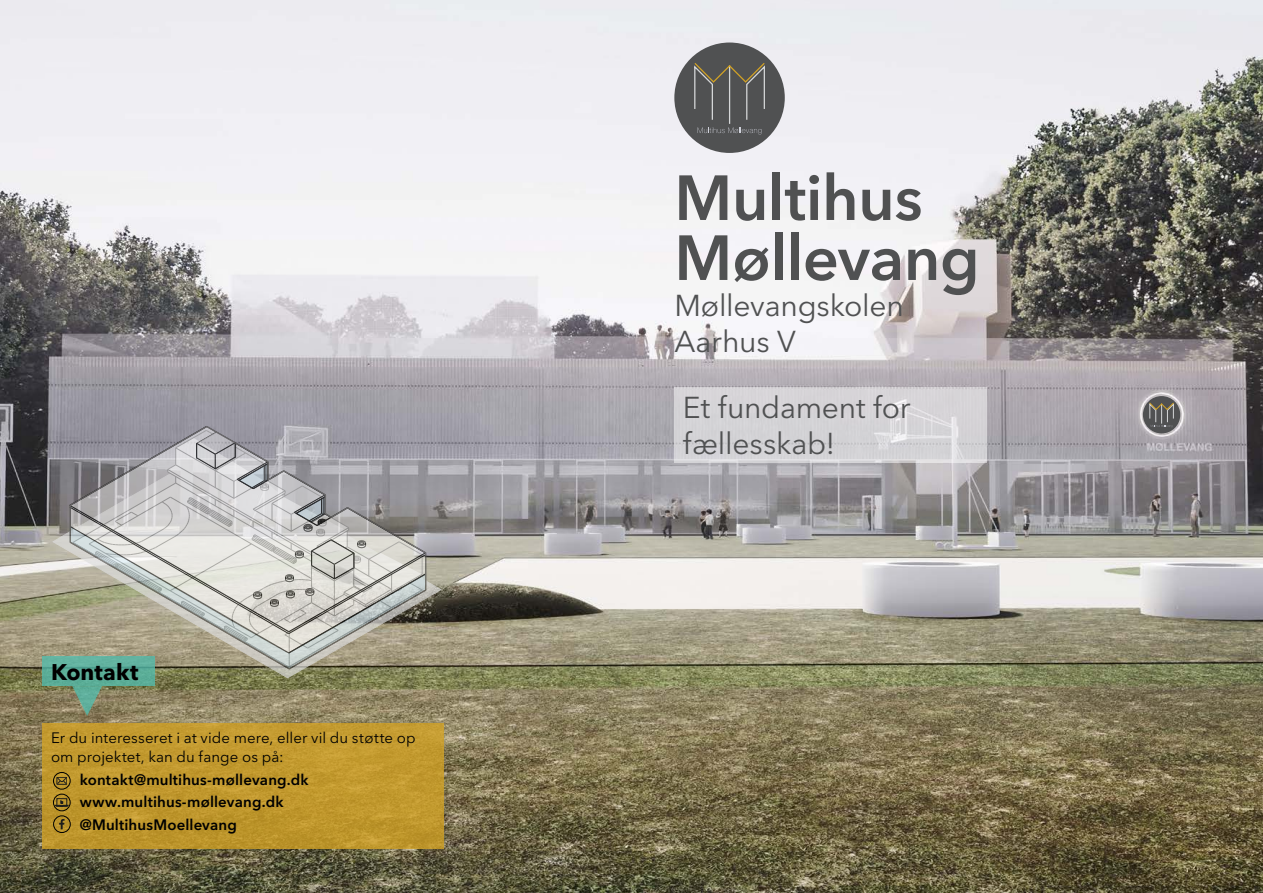
<style>
.page{position:relative;width:1263px;height:893px;background:#fff}
.page>*{position:absolute;margin:0;border:0;box-sizing:border-box;transform-origin:0 0}
.t1{font:600 63px/60px "Avenir Next LT Pro";letter-spacing:-.01em;color:#505152}
.t2{font:30px/36px "Avenir Next LT Pro";letter-spacing:-.01em;color:#505152}
.t3{font:700 22.5px "Avenir Next LT Pro";letter-spacing:.005em;color:#000}
.t4{font:15px/19.5px "Avenir Next LT Pro";letter-spacing:.005em;color:#000}
.t5{font:600 15px/22.5px "Avenir Next LT Pro";letter-spacing:.01em;color:#000}
</style>
<div class="page">
<img style="left:0;top:0;width:1263px;height:893px">
<div style="left:1143px;top:396px;width:37px;height:37px;background:#505152;border-radius:50%"></div>
<svg style="left:1149px;top:403px;width:25px;height:24px"></svg>
<div style="left:43px;top:723px;width:401px;height:125px;background:#c1982e"></div>
<svg style="left:674px;top:387px;width:312px;height:76px;background:#d5d4d7"></svg>
<div style="left:674px;top:43px;width:111px;height:110px;background:#505152;border-radius:50%"></div>
<hr style="left:729px;top:66px;width:1px;height:58px;background:#d5d7d8">
<svg style="left:697px;top:127px;width:64px;height:8px"></svg>
<svg style="left:694px;top:63px;width:71px;height:58px"></svg>
<svg style="left:52px;top:453px;width:390px;height:225px;background:#918f7c"></svg>
<svg style="left:69px;top:425px;width:358px;height:245px;background:#b4b3ae"></svg>
<svg style="left:72px;top:686px;width:30px;height:30px"></svg>
<div style="left:43px;top:656px;width:112px;height:30px;background:linear-gradient(to right,#5daf9b,#5cae99)"></div>
<div style="left:53px;top:772px;width:17px;height:17px;border:1px solid #000;border-radius:50%"></div>
<div style="left:53px;top:794px;width:17px;height:17px;border:1px solid #000;border-radius:50%"></div>
<div style="left:53px;top:816px;width:17px;height:17px;border:1px solid #000;border-radius:50%"></div>
<div style="left:57px;top:777px;width:10px;height:7px;border:1px solid #1d1d1b"></div>
<svg style="left:57px;top:778px;width:9px;height:6px"></svg>
<svg style="left:55px;top:798px;width:13px;height:8px"></svg>
<svg style="left:59px;top:819px;width:6px;height:10px"></svg>
<h3 class="t3" style="left:51px;top:658px;width:89px">Kontakt</h3>
<p class="t4" style="left:51px;top:727px;width:366px">Er du interesseret i at vide mere, eller vil du støtte op om projektet, kan du fange os på:</p>
<p class="t5" style="left:80px;top:768px;width:230px">kontakt@multihus-møllevang.dk www.multihus-møllevang.dk @MultihusMoellevang</p>
<h1 class="t1" style="left:674px;top:168px;width:307px">Multihus<br>Møllevang</h1>
<h2 class="t2" style="left:674px;top:288px;width:231px">Møllevangskolen<br>Aarhus V</h2>
<h2 class="t2" style="left:683px;top:390px;width:229px">Et fundament for fællesskab!</h2>
</div>
